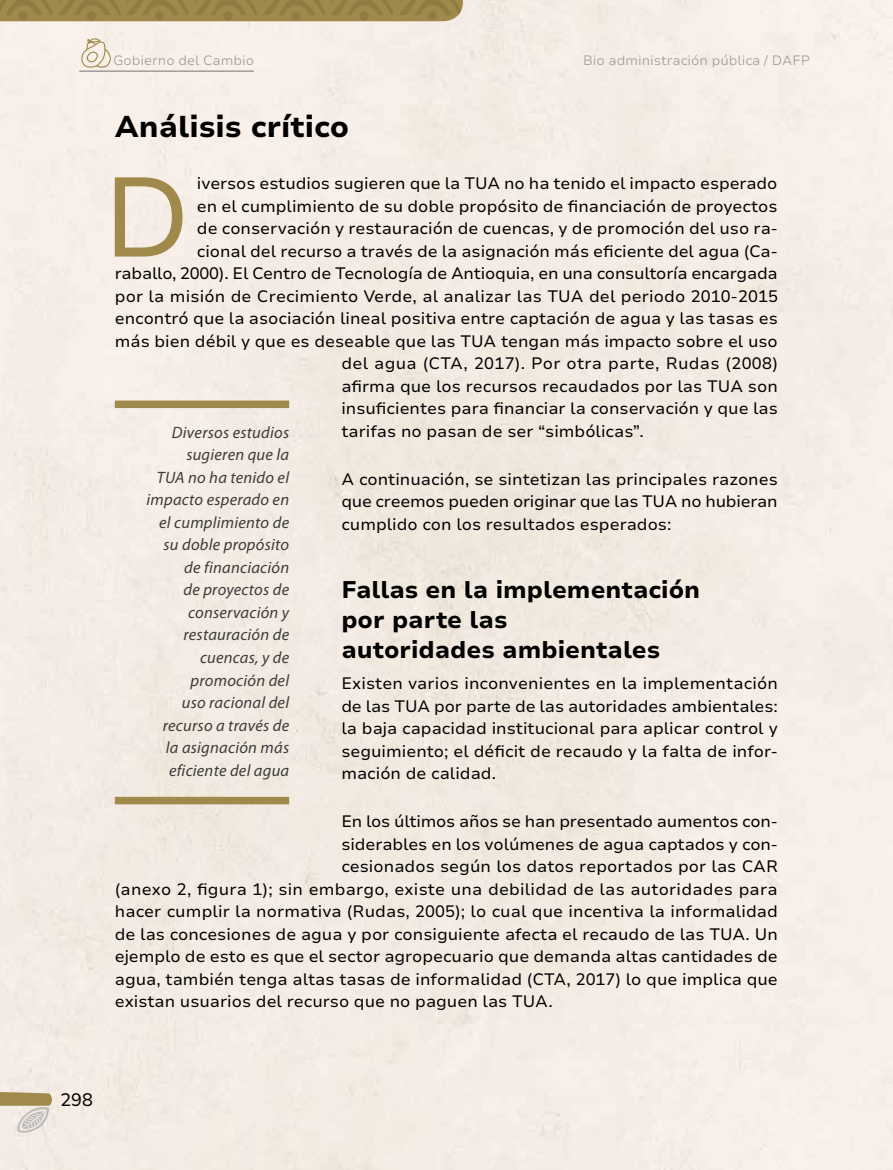
<style>
.page{position:relative;width:893px;height:1170px;background:#fff}
.page>*{position:absolute;margin:0;border:0;box-sizing:border-box;transform-origin:0 0}
.t1{font:112.2px "Nunito Sans 7 pt";color:#a08a4b}
.t2{font:800 30px "Nunito Sans 7 pt";color:#000}
.t3{font:800 24px/30px "Nunito Sans 7 pt";color:#000}
.t4{font:18px "Nunito Sans 7 pt";color:#000}
.t5{font:16.5px/22.5px "Nunito Sans 7 pt";color:#000;text-align:justify}
.t6{font:italic 16.5px/22.5px "Myriad Pro";letter-spacing:.015em;color:#3c3c3b;text-align:right}
.t7{font:16.5px "Nunito Sans 7 pt";letter-spacing:.02em;color:#000}
.t8{font:300 13.5px "Nunito Sans 7 pt";color:#9d9d9c}
</style>
<div class="page">
<div style="left:115px;top:400px;width:174px;height:8px;background:#a08a4b"></div>
<div style="left:115px;top:796px;width:174px;height:8px;background:#a08a4b"></div>
<hr style="left:80px;top:70px;width:173px;height:2px;background:#9d9d9c">
<svg style="left:0;top:1090px;width:53px;height:45px;background:#d4c8b3"></svg>
<svg style="left:0;top:0;width:463px;height:21px;background:#9b8649"></svg>
<svg style="left:81px;top:38px;width:30px;height:30px"></svg>
<p class="t8" style="left:113px;top:51px;width:143px">Gobierno del Cambio</p>
<h2 class="t2" style="left:115px;top:104px;width:236px">Análisis crítico</h2>
<p class="t8" style="left:583px;top:51px;width:229px">Bio administración pública / DAFP</p>
<h1 class="t1" style="left:103px;top:138px;width:90px">D</h1>
<p class="t5" style="left:197px;top:171px;width:582px">iversos estudios sugieren que la TUA no ha tenido el impacto esperado</p>
<p class="t5" style="left:197px;top:194px;width:582px">en el cumplimiento de su doble propósito de financiación de proyectos</p>
<p class="t5" style="left:197px;top:216px;width:582px">de conservación y restauración de cuencas, y de promoción del uso ra-</p>
<p class="t5" style="left:197px;top:239px;width:582px">cional del recurso a través de la asignación más eficiente del agua (Ca-</p>
<p class="t5" style="left:115px;top:261px;width:664px">raballo, 2000). El Centro de Tecnología de Antioquia, en una consultoría encargada</p>
<p class="t5" style="left:115px;top:284px;width:665px">por la misión de Crecimiento Verde, al analizar las TUA del periodo 2010-2015</p>
<p class="t5" style="left:115px;top:306px;width:665px">encontró que la asociación lineal positiva entre captación de agua y las tasas es</p>
<p class="t5" style="left:115px;top:329px;width:665px">más bien débil y que es deseable que las TUA tengan más impacto sobre el uso</p>
<p class="t7" style="left:341px;top:352px;width:438px">del agua (CTA, 2017). Por otra parte, Rudas (2008)</p>
<p class="t5" style="left:341px;top:374px;width:438px">afirma que los recursos recaudados por las TUA son</p>
<p class="t5" style="left:341px;top:396px;width:438px">insuficientes para financiar la conservación y que las</p>
<p class="t5" style="left:341px;top:419px;width:304px">tarifas no pasan de ser “simbólicas”.</p>
<p class="t5" style="left:341px;top:467px;width:438px">A continuación, se sintetizan las principales razones que creemos pueden originar que las TUA no hubieran cumplido con los resultados esperados:</p>
<p class="t6" style="left:147px;top:421px;width:144px">Diversos estudios sugieren que la<br>TUA no ha tenido el impacto esperado en el cumplimiento de su doble propósito de financiación<br>de proyectos de conservación y restauración de cuencas, y de promoción del<br>uso racional del recurso a través de la asignación más eficiente del agua</p>
<h3 class="t3" style="left:341px;top:573px;width:360px">Fallas en la implementación por parte las<br>autoridades ambientales</h3>
<p class="t5" style="left:341px;top:671px;width:438px">Existen varios inconvenientes en la implementación de las TUA por parte de las autoridades ambientales: la baja capacidad institucional para aplicar control y seguimiento; el déficit de recaudo y la falta de infor&shy;mación de calidad.</p>
<p class="t5" style="left:341px;top:809px;width:438px">En los últimos años se han presentado aumentos con-</p>
<p class="t5" style="left:341px;top:832px;width:438px">siderables en los volúmenes de agua captados y con-</p>
<p class="t5" style="left:341px;top:854px;width:438px">cesionados según los datos reportados por las CAR</p>
<p class="t5" style="left:115px;top:877px;width:664px">(anexo 2, figura 1); sin embargo, existe una debilidad de las autoridades para</p>
<p class="t5" style="left:115px;top:899px;width:665px">hacer cumplir la normativa (Rudas, 2005); lo cual que incentiva la informalidad</p>
<p class="t5" style="left:115px;top:922px;width:665px">de las concesiones de agua y por consiguiente afecta el recaudo de las TUA. Un</p>
<p class="t5" style="left:115px;top:944px;width:664px">ejemplo de esto es que el sector agropecuario que demanda altas cantidades de</p>
<p class="t5" style="left:115px;top:967px;width:665px">agua, también tenga altas tasas de informalidad (CTA, 2017) lo que implica que</p>
<p class="t5" style="left:115px;top:989px;width:439px">existan usuarios del recurso que no paguen las TUA.</p>
<p class="t4" style="left:61px;top:1087px;width:34px">298</p>
</div>
